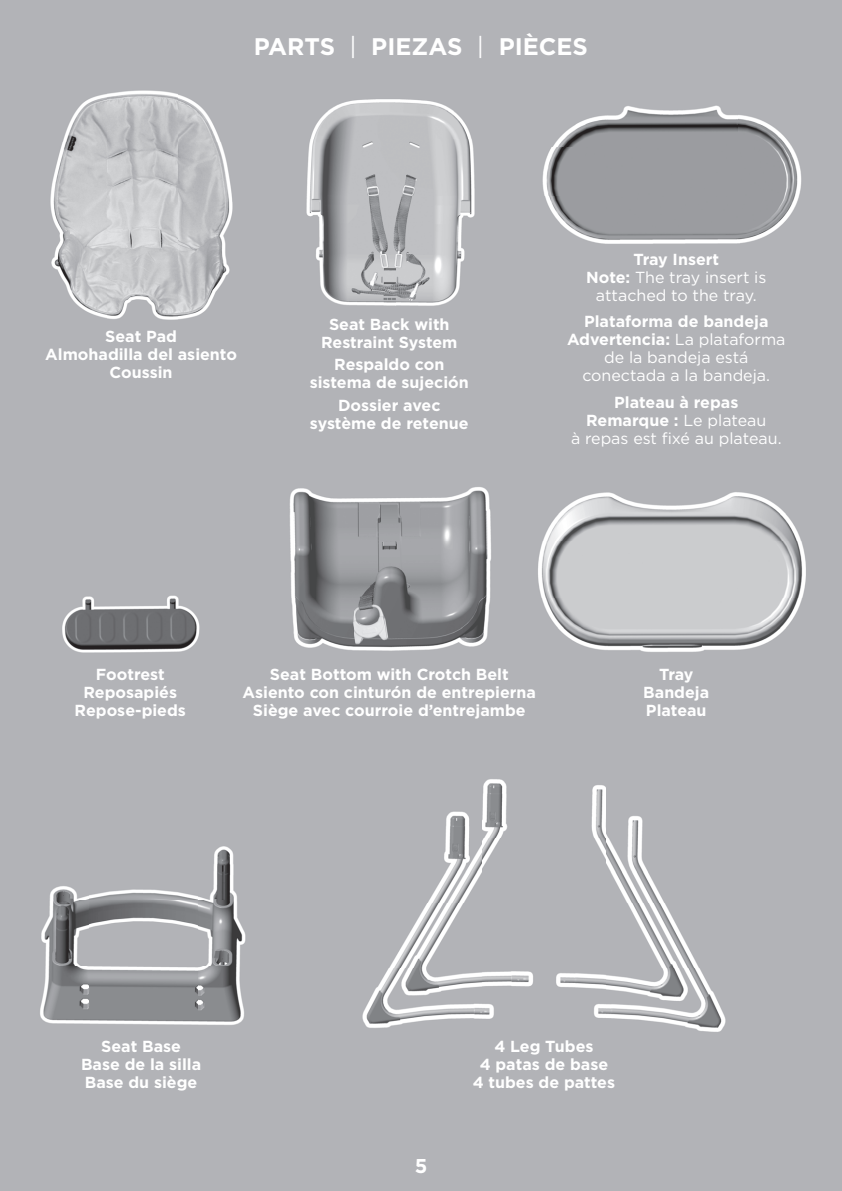
<style>
.page{position:relative;width:842px;height:1191px;background:#b2b3b7}
.page>*{position:absolute;margin:0;border:0;box-sizing:border-box;transform-origin:0 0}
.t1{font:700 24px "Gotham";color:#fff}
.t2{font:700 20px "Gotham";color:#fff}
.t3{font:700 16px/18px "Gotham";color:#fff;text-align:center}
.t4{font:16px/18px "Gotham";color:#fff;text-align:center}
.s1{font-weight:400}
.s2{font-weight:700}
</style>
<div class="page">
<img style="left:50px;top:90px;width:183px;height:230px">
<img style="left:306px;top:99px;width:169px;height:207px">
<img style="left:289px;top:487px;width:202px;height:164px">
<img style="left:542px;top:105px;width:260px;height:139px">
<img style="left:538px;top:492px;width:268px;height:160px">
<img style="left:62px;top:595px;width:138px;height:58px">
<img style="left:40px;top:846px;width:206px;height:179px">
<img style="left:362px;top:779px;width:364px;height:253px">
<h1 class="t1" style="left:254px;top:38px;width:335px">PARTS <span class="s1">|</span> PIEZAS <span class="s1">|</span> PIÈCES</h1>
<p class="t3" style="left:45px;top:329px;width:193px">Seat Pad<br>Almohadilla del asiento<br>Coussin</p>
<p class="t3" style="left:321px;top:317px;width:138px">Seat Back with<br>Restraint System</p>
<p class="t3" style="left:310px;top:357px;width:161px">Respaldo con sistema de sujeción</p>
<p class="t3" style="left:310px;top:397px;width:160px">Dossier avec système de retenue</p>
<p class="t4" style="left:586px;top:251px;width:182px"><span class="s2">Tray Insert<br>Note:</span> The tray insert is attached to the tray.</p>
<p class="t4" style="left:567px;top:314px;width:220px"><span class="s2">Plataforma de bandeja<br>Advertencia:</span> La plataforma de la bandeja está conectada a la bandeja.</p>
<p class="t4" style="left:571px;top:394px;width:212px"><span class="s2">Plateau à repas<br>Remarque :</span> Le plateau<br>à repas est fixé au plateau.</p>
<p class="t3" style="left:75px;top:667px;width:113px">Footrest<br>Reposapiés<br>Repose-pieds</p>
<p class="t3" style="left:242px;top:667px;width:295px">Seat Bottom with Crotch Belt<br>Asiento con cinturón de entrepierna<br>Siège avec courroie d’entrejambe</p>
<p class="t3" style="left:643px;top:667px;width:67px">Tray<br>Bandeja<br>Plateau</p>
<p class="t3" style="left:81px;top:1038px;width:122px">Seat Base<br>Base de la silla<br>Base du siège</p>
<p class="t2" style="left:415px;top:1159px;width:14px">5</p>
<p class="t3" style="left:473px;top:1038px;width:144px">4 Leg Tubes<br>4 patas de base<br>4 tubes de pattes</p>
</div>
